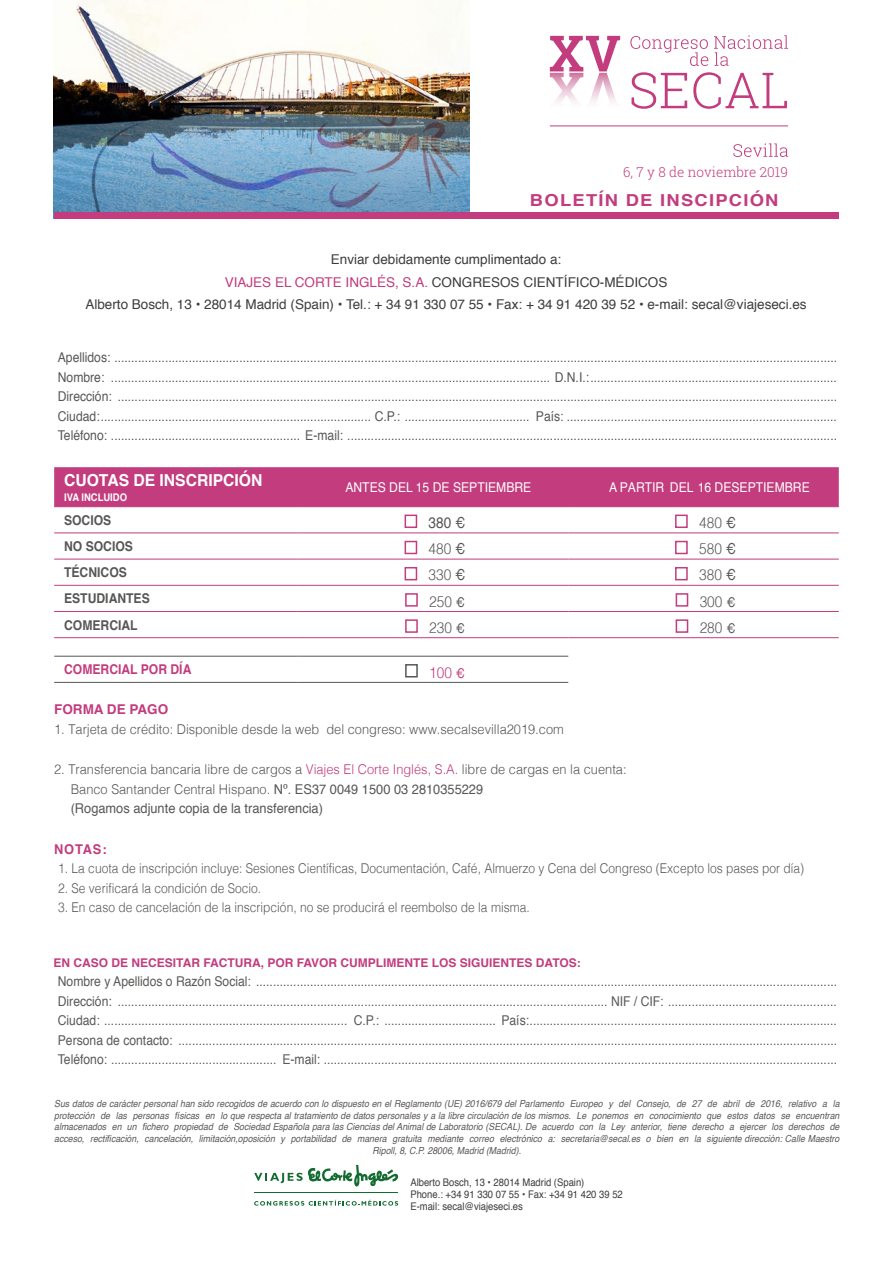
<style>
.page{position:relative;width:893px;height:1263px;background:#fff}
.page>*{position:absolute;margin:0;border:0;box-sizing:border-box;transform-origin:0 0}
.t1{font:700 16.5px "Helvetica";letter-spacing:.07em;color:#c23c7e;scale:1.11 1}
.t2{font:700 16.5px "Helvetica";color:#fff;scale:.95 1}
.t3{font:300 15.15px "Helvetica";color:#575756;scale:.9 1}
.t4{font:15.15px "Helvetica";color:#575756;scale:.9 1}
.t5{font:300 15.15px "Helvetica";color:#c23c7e;scale:.9 1}
.t6{font:300 13.65px "Roboto Slab";color:#c23c7e}
.t7{font:13.5px/19.5px "Helvetica";color:#575756;text-align:justify;scale:.9 1}
.t8{font:13.5px/19.5px "Helvetica";color:#5c5958;text-align:justify;scale:.9 1}
.t9{font:300 13.5px/19.5px "Helvetica";color:#575756;scale:.95 1}
.t10{font:300 13.5px "Helvetica";color:#5c5958;scale:.89 1}
.t11{font:13.5px/22.5px "Helvetica";color:#3d3d3c;text-align:center}
.t12{font:13.5px "Helvetica";color:#fff;scale:.9 1}
.t13{font:700 13.5px "Helvetica";color:#575756;scale:.9 1}
.t14{font:700 13.5px "Helvetica";color:#c23c7e;scale:.9 1}
.t15{font:700 13.5px "Helvetica";color:#c23c7e}
.t16{font:700 13.5px "Helvetica";color:#c23c7e;scale:.95 1}
.t17{font:700 12px "Helvetica";color:#c23c7e}
.t18{font:10.5px/12px "Helvetica";color:#3c3c3c;scale:.9 1}
.t19{font:700 10.5px "Helvetica";color:#fff;scale:.9 1}
.t20{font:italic 9.75px/11.7px "Helvetica";color:#5c5958;text-align:center;scale:.9 1}
.s1{color:#c23c7e}
.s2{font-weight:400}
.s3{font-weight:400;font-size:13.5px}
</style>
<div class="page">
<svg style="left:254px;top:1165px;width:145px;height:22px"></svg>
<hr style="left:254px;top:1193px;width:144px;height:1px;background:#136b30">
<svg style="left:254px;top:1200px;width:144px;height:5px"></svg>
<img style="left:54px;top:0;width:416px;height:212px">
<div style="left:54px;top:212px;width:785px;height:6px;background:#c23c7e"></div>
<svg style="left:550px;top:36px;width:70px;height:35px"></svg>
<img style="left:550px;top:73px;width:33px;height:30px">
<img style="left:590px;top:73px;width:26px;height:30px">
<svg style="left:630px;top:36px;width:78px;height:30px"></svg>
<svg style="left:714px;top:35px;width:74px;height:31px"></svg>
<svg style="left:631px;top:72px;width:56px;height:37px"></svg>
<svg style="left:693px;top:72px;width:94px;height:37px"></svg>
<svg style="left:733px;top:143px;width:55px;height:14px"></svg>
<hr style="left:550px;top:126px;width:238px;height:1px;background:#c23c7e">
<div style="left:54px;top:467px;width:785px;height:39px;background:#c23c7e"></div>
<hr style="left:54px;top:506px;width:244px;height:1px;background:#c23c7e">
<hr style="left:54px;top:533px;width:244px;height:1px;background:#c23c7e">
<hr style="left:298px;top:533px;width:270px;height:1px;background:#c23c7e">
<hr style="left:568px;top:533px;width:271px;height:1px;background:#c23c7e">
<hr style="left:54px;top:559px;width:244px;height:1px;background:#c23c7e">
<hr style="left:298px;top:559px;width:270px;height:1px;background:#c23c7e">
<hr style="left:568px;top:559px;width:271px;height:1px;background:#c23c7e">
<hr style="left:54px;top:585px;width:244px;height:1px;background:#c23c7e">
<hr style="left:298px;top:585px;width:270px;height:1px;background:#c23c7e">
<hr style="left:568px;top:585px;width:271px;height:1px;background:#c23c7e">
<hr style="left:54px;top:611px;width:244px;height:1px;background:#c23c7e">
<hr style="left:298px;top:611px;width:270px;height:1px;background:#c23c7e">
<hr style="left:568px;top:611px;width:271px;height:1px;background:#c23c7e">
<hr style="left:54px;top:637px;width:244px;height:1px;background:#c23c7e">
<hr style="left:298px;top:637px;width:270px;height:1px;background:#c23c7e">
<hr style="left:568px;top:637px;width:271px;height:1px;background:#c23c7e">
<hr style="left:298px;top:506px;width:270px;height:1px;background:#c23c7e">
<hr style="left:568px;top:506px;width:271px;height:1px;background:#c23c7e">
<div style="left:405px;top:515px;width:12px;height:13px;border:2px solid #c23c7e"></div>
<div style="left:675px;top:515px;width:13px;height:13px;border:2px solid #c23c7e"></div>
<div style="left:405px;top:541px;width:12px;height:13px;border:2px solid #c23c7e"></div>
<div style="left:675px;top:541px;width:13px;height:13px;border:2px solid #c23c7e"></div>
<div style="left:405px;top:567px;width:12px;height:13px;border:2px solid #c23c7e"></div>
<div style="left:675px;top:567px;width:13px;height:13px;border:2px solid #c23c7e"></div>
<div style="left:405px;top:593px;width:13px;height:14px;border:2px solid #c23c7e"></div>
<div style="left:676px;top:593px;width:12px;height:14px;border:2px solid #c23c7e"></div>
<div style="left:405px;top:619px;width:13px;height:14px;border:2px solid #c23c7e"></div>
<div style="left:676px;top:619px;width:12px;height:14px;border:2px solid #c23c7e"></div>
<hr style="left:54px;top:656px;width:244px;height:1px;background:#575756">
<hr style="left:298px;top:656px;width:270px;height:1px;background:#575756">
<hr style="left:54px;top:682px;width:244px;height:1px;background:#575756">
<hr style="left:298px;top:682px;width:270px;height:1px;background:#575756">
<div style="left:405px;top:664px;width:13px;height:13px;border:2px solid #575756"></div>
<p class="t6" style="left:623px;top:162px;width:166px">6, 7 y 8 de noviembre 2019</p>
<p class="t1" style="left:530px;top:187px;width:225px">BOLETÍN DE INSCIPCIÓN</p>
<p class="t11" style="left:85px;top:248px;width:723px">Enviar debidamente cumplimentado a:<br><span class="s1">VIAJES EL CORTE INGLÉS, S.A.</span> CONGRESOS CIENTÍFICO-MÉDICOS<br>Alberto Bosch, 13 • 28014 Madrid (Spain) • Tel.: + 34 91 330 07 55 • Fax: + 34 91 420 39 52 • e-mail: secal@viajeseci.es</p>
<p class="t7" style="left:58px;top:348px;width:867px">Apellidos: ......................................................................................................................................................................................................................<br>Nombre: .................................................................................................................................. D.N.I.:.........................................................................<br>Dirección: .....................................................................................................................................................................................................................<br>Ciudad:................................................................................ C.P.: ..................................... País: ................................................................................<br>Teléfono: ........................................................ E-mail: .................................................................................................................................................</p>
<p class="t2" style="left:64px;top:466px;width:210px">CUOTAS DE INSCRIPCIÓN</p>
<p class="t19" style="left:64px;top:488px;width:72px">IVA INCLUIDO</p>
<p class="t12" style="left:345px;top:477px;width:208px">ANTES DEL 15 DE SEPTIEMBRE</p>
<p class="t12" style="left:609px;top:477px;width:225px">A PARTIR DEL 16 DESEPTIEMBRE</p>
<p class="t13" style="left:64px;top:509px;width:54px">SOCIOS</p>
<p class="t4" style="left:429px;top:511px;width:42px">380 €</p>
<p class="t3" style="left:699px;top:510px;width:42px">480 <span class="s2">€</span></p>
<p class="t13" style="left:64px;top:535px;width:78px">NO SOCIOS</p>
<p class="t3" style="left:429px;top:536px;width:42px">480 <span class="s2">€</span></p>
<p class="t3" style="left:699px;top:536px;width:42px">580 <span class="s2">€</span></p>
<p class="t13" style="left:64px;top:562px;width:71px">TÉCNICOS</p>
<p class="t3" style="left:429px;top:562px;width:42px">330 <span class="s2">€</span></p>
<p class="t3" style="left:699px;top:562px;width:42px">380 <span class="s2">€</span></p>
<p class="t13" style="left:64px;top:588px;width:97px">ESTUDIANTES</p>
<p class="t3" style="left:429px;top:588px;width:41px">250 <span class="s3">€</span></p>
<p class="t3" style="left:700px;top:588px;width:41px">300 <span class="s3">€</span></p>
<p class="t13" style="left:64px;top:614px;width:83px">COMERCIAL</p>
<p class="t3" style="left:429px;top:614px;width:41px">230 <span class="s3">€</span></p>
<p class="t3" style="left:700px;top:614px;width:41px">280 <span class="s3">€</span></p>
<p class="t14" style="left:64px;top:659px;width:143px">COMERCIAL POR DÍA</p>
<p class="t5" style="left:429px;top:659px;width:41px">100 <span class="s3">€</span></p>
<p class="t15" style="left:54px;top:698px;width:116px">FORMA DE PAGO</p>
<p class="t9" style="left:54px;top:719px;width:538px">1. Tarjeta de crédito: Disponible desde la web del congreso: www.secalsevilla2019.com</p>
<p class="t9" style="left:71px;top:759px;width:587px;text-indent:-17px">2. Transferencia bancaria libre de cargos a <span class="s1">Viajes El Corte Inglés, S.A.</span> libre de cargas en la cuenta:<br>Banco Santander Central Hispano. <span class="s2">Nº. ES37 0049 1500 03 2810355229<br>(Rogamos adjunte copia de la transferencia)</span></p>
<p class="t16" style="left:54px;top:838px;width:57px">NOTAS:</p>
<p class="t10" style="left:58px;top:857px;width:840px">1. La cuota de inscripción incluye: Sesiones Científicas, Documentación, Café, Almuerzo y Cena del Congreso (Excepto los pases por día)</p>
<p class="t10" style="left:58px;top:877px;width:230px">2. Se verificará la condición de Socio.</p>
<p class="t10" style="left:58px;top:896px;width:531px">3. En caso de cancelación de la inscripción, no se producirá el reembolso de la misma.</p>
<p class="t17" style="left:54px;top:952px;width:529px">EN CASO DE NECESITAR FACTURA, POR FAVOR CUMPLIMENTE LOS SIGUIENTES DATOS:</p>
<p class="t8" style="left:58px;top:972px;width:867px">Nombre y Apellidos o Razón Social: ............................................................................................................................................................................<br>Dirección: ................................................................................................................................................. NIF / CIF: ..................................................<br>Ciudad: ........................................................................ C.P.: ................................. País:...........................................................................................<br>Persona de contacto: ...................................................................................................................................................................................................<br>Teléfono: ................................................. E-mail: ........................................................................................................................................................</p>
<p class="t20" style="left:54px;top:1098px;width:874px">Sus datos de carácter personal han sido recogidos de acuerdo con lo dispuesto en el Reglamento (UE) 2016/679 del Parlamento Europeo y del Consejo, de 27 de abril de 2016, relativo a la protección de las personas físicas en lo que respecta al tratamiento de datos personales y a la libre circulación de los mismos. Le ponemos en conocimiento que estos datos se encuentran almacenados en un fichero propiedad de Sociedad Española para las Ciencias del Animal de Laboratorio (SECAL). De acuerdo con la Ley anterior, tiene derecho a ejercer los derechos de acceso, rectificación, cancelación, limitación,oposición y portabilidad de manera gratuita mediante correo electrónico a: secretaria@secal.es o bien en la siguiente dirección: Calle Maestro Ripoll, 8, C.P. 28006, Madrid (Madrid).</p>
<p class="t18" style="left:410px;top:1177px;width:238px">Alberto Bosch, 13 • 28014 Madrid (Spain)<br>Phone.: +34 91 330 07 55 • Fax: +34 91 420 39 52<br>E-mail: secal@viajeseci.es</p>
</div>
